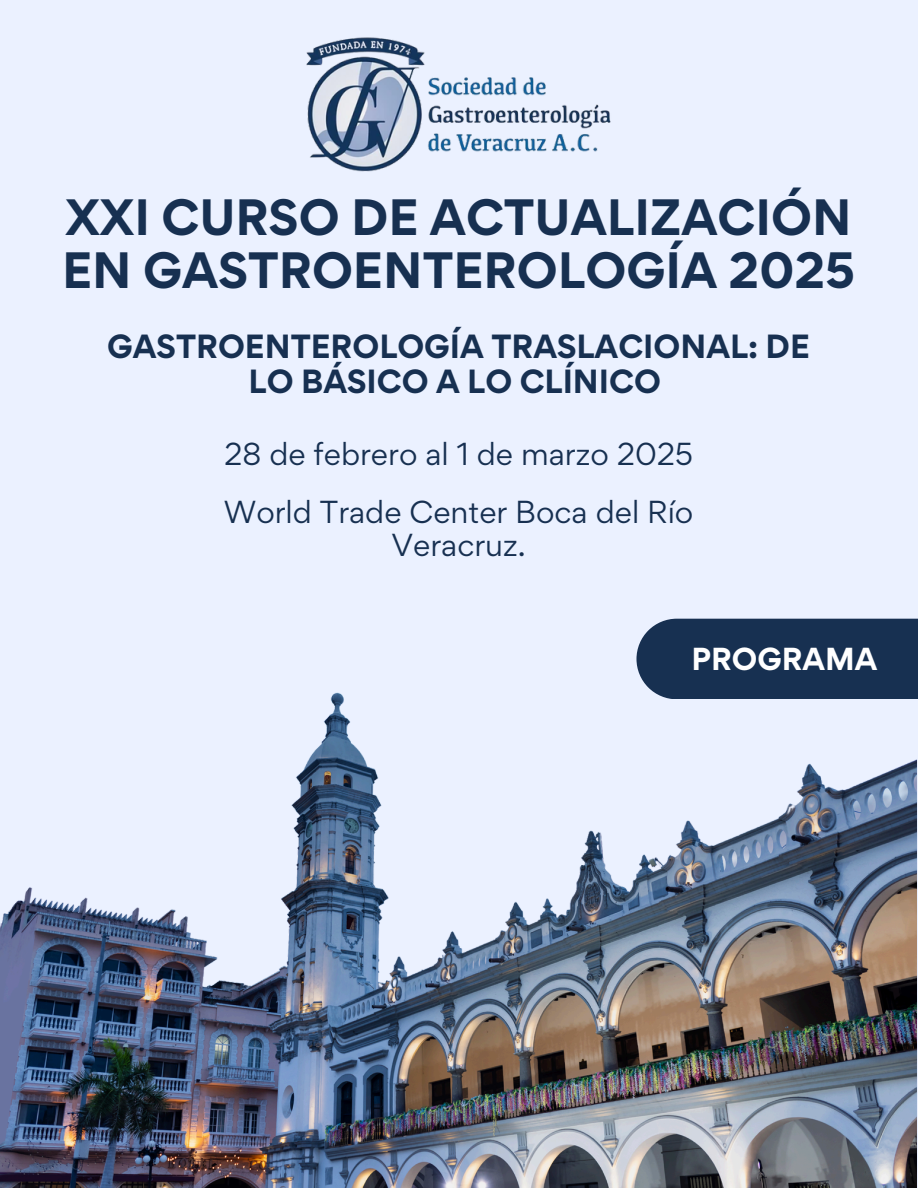
<style>
.page{position:relative;width:918px;height:1188px;background:#ebf1ff}
.page>*{position:absolute;margin:0;border:0;box-sizing:border-box;transform-origin:0 0}
.t1{font:700 45.6px/52.8px "Gordita";color:#173051}
.t2{font:700 29.85px/34.8px "Gordita";color:#173051;text-align:center}
.t3{font:28.35px "Gordita";color:#173051}
.t4{font:700 28.35px "Gordita";color:#fff}
</style>
<div class="page">
<img style="left:306px;top:37px;width:305px;height:135px">
<img style="left:0;top:618px;width:917px;height:570px">
<div style="left:636px;top:619px;width:282px;height:80px;background:#173051"></div>
<p class="t1" style="left:62px;top:191px;width:795px">XXI CURSO DE ACTUALIZACIÓN<br>EN GASTROENTEROLOGÍA 2025</p>
<h1 class="t2" style="left:107px;top:328px;width:704px">GASTROENTEROLOGÍA TRASLACIONAL: DE<br>LO BÁSICO A LO CLÍNICO</h1>
<p class="t3" style="left:224px;top:435px;width:470px">28 de febrero al 1 de marzo 2025</p>
<h2 class="t3" style="left:224px;top:493px;width:471px">World Trade Center Boca del Río</h2>
<p class="t3" style="left:391px;top:526px;width:136px">Veracruz.</p>
<p class="t4" style="left:691px;top:640px;width:187px">PROGRAMA</p>
</div>
